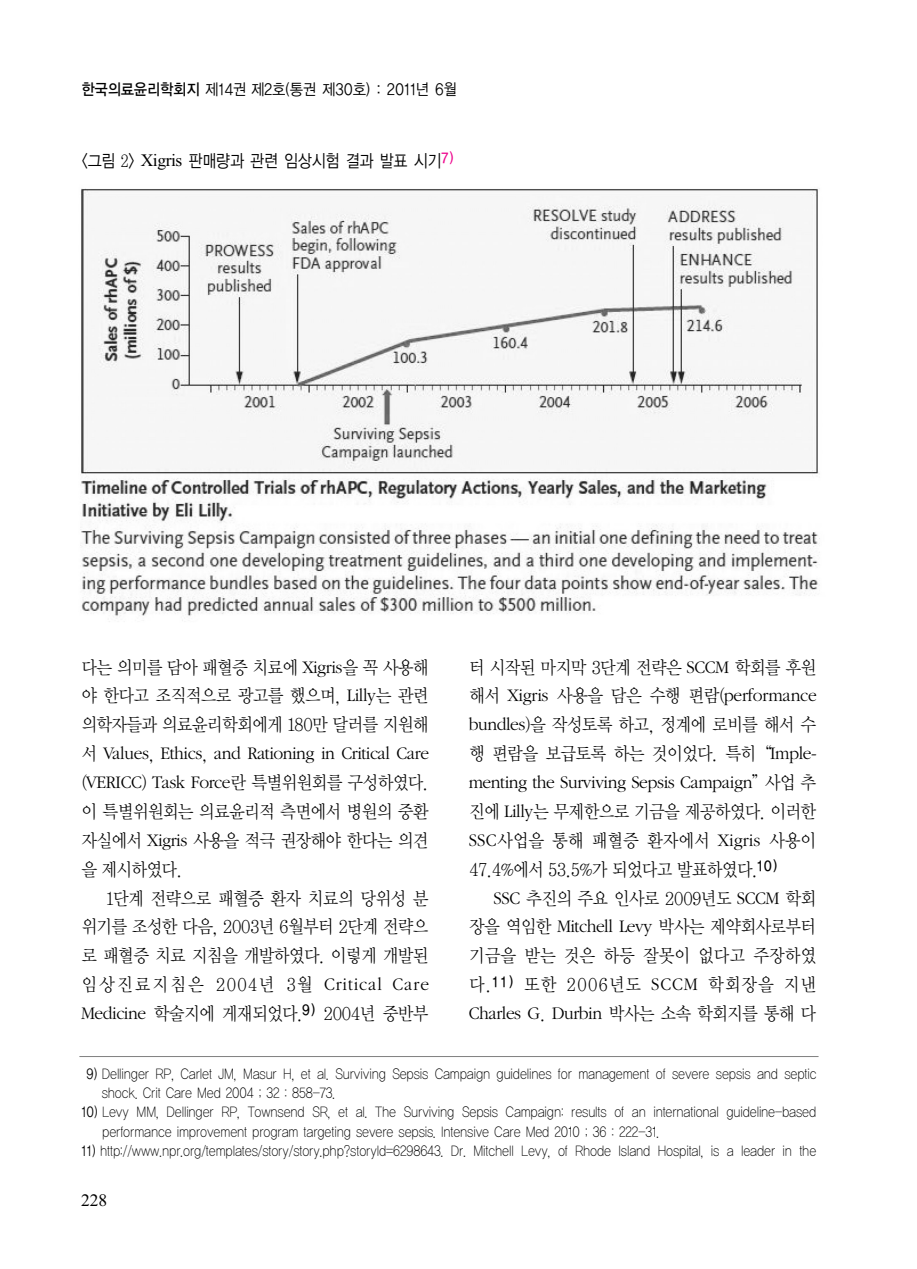
<style>
.page{position:relative;width:917px;height:1269px;background:#fff}
.page>*{position:absolute;margin:0;border:0;box-sizing:border-box;transform-origin:0 0}
.t1{font:18.38px/28.9px "Y Mj O12";letter-spacing:-.09em;color:#000;text-align:justify;scale:.9 1}
.t2{font:300 18.38px "Garamond";letter-spacing:-.025em;color:#000;scale:.95 1}
.t3{font:17.5px "YGO12";letter-spacing:-.07em;color:#000;scale:.85 1}
.t4{font:17.5px "Times New Roman";color:#000}
.t5{font:15.75px "YGO12";letter-spacing:-.07em;color:#000;scale:.9 1}
.t6{font:14px/19.2px "YGO11";letter-spacing:-.07em;color:#000;scale:.85 1}
.s1{font-family:"YGO13"}
.s2{font-family:"Y Mj O12"}
.s3{font-family:"Times New Roman"}
.s4{font-family:"Garamond";font-weight:300}
.s5{font-family:"Y Mj O12";font-weight:400}
.s6{font-family:"YGO12";color:#fff}
.s7{font-family:"YGO12"}
</style>
<div class="page">
<hr style="left:79px;top:1056px;width:740px;height:1px;background:#808080">
<img style="left:80px;top:188px;width:740px;height:434px">
<p class="t5" style="left:81px;top:82px;width:420px"><span class="s1">한국의료윤리학회지</span> 제14권 제2호(통권 제30호) : 2011년 6월</p>
<p class="t3" style="left:81px;top:153px;width:440px">&lt;그림 <span class="s2">2</span>&gt; <span class="s3">Xigris</span> 판매량과 관련 임상시험 결과 발표 시기<sup>7)</sup></p>
<p class="t1" style="left:81px;top:654px;width:388px">다는 의미를 담아 패혈증 치료에 <span class="s4">Xigris</span>을 꼭 사용해 야 한다고 조직적으로 광고를 했으며, <span class="s4">Lilly</span>는 관련 의학자들과 의료윤리학회에게 180만 달러를 지원해</p>
<p class="t2" style="left:81px;top:746px;width:368px"><span class="s5">서</span> Values<span class="s5">,</span> Ethics<span class="s5">,</span> and Rationing in Critical Care</p>
<p class="t1" style="left:81px;top:769px;width:388px">(<span class="s4">VERICC</span>) <span class="s4">Task Force</span>란 특별위원회를 구성하였다. 이 특별위원회는 의료윤리적 측면에서 병원의 중환 자실에서 <span class="s4">Xigris</span> 사용을 적극 권장해야 한다는 의견 을 제시하였다.</p>
<p class="t1" style="left:81px;top:885px;width:388px;text-indent:25px">1단계 전략으로 패혈증 환자 치료의 당위성 분 위기를 조성한 다음, 2003년 6월부터 2단계 전략으 로 패혈증 치료 지침을 개발하였다. 이렇게 개발된 임상진료지침은 2004년 3월 <span class="s4">Critical Care Medicine</span> 학술지에 게재되었다.<sup>9)</sup> 2004년 중반부</p>
<p class="t1" style="left:469px;top:654px;width:388px">터 시작된 마지막 3단계 전략은 <span class="s4">SCCM</span> 학회를 후원</p>
<p class="t2" style="left:469px;top:688px;width:368px"><span class="s5">해서</span> Xigris <span class="s5">사용을 담은 수행 편람(</span>performance</p>
<p class="t1" style="left:469px;top:711px;width:388px"><span class="s4">bundles</span>)을 작성토록 하고, 정계에 로비를 해서 수 행 편람을 보급토록 하는 것이었다. 특히“<span class="s4">Imple-</span></p>
<p class="t2" style="left:469px;top:775px;width:368px">menting the Surviving Sepsis Campaign<span class="s5">”사업 추</span></p>
<p class="t1" style="left:469px;top:798px;width:388px">진에 <span class="s4">Lilly</span>는 무제한으로 기금을 제공하였다. 이러한 <span class="s4">SSC</span>사업을 통해 패혈증 환자에서 <span class="s4">Xigris</span> 사용이 47.4%에서 53.5%가 되었다고 발표하였다.<sup>10)</sup></p>
<p class="t1" style="left:469px;top:885px;width:388px;text-indent:25px"><span class="s4">SSC</span> 추진의 주요 인사로 2009년도 <span class="s4">SCCM</span> 학회 장을 역임한 <span class="s4">Mitchell Levy</span> 박사는 제약회사로부터 기금을 받는 것은 하등 잘못이 없다고 주장하였 다.<sup>11)</sup> 또한 2006년도 <span class="s4">SCCM</span> 학회장을 지낸</p>
<p class="t2" style="left:469px;top:1006px;width:368px">Charles G<span class="s5">.</span> Durbin <span class="s5">박사는 소속 학회지를 통해 다</span></p>
<p class="t6" style="left:101px;top:1065px;width:843px;text-indent:-20px"><span class="s6">1</span><span class="s7">9)</span> Dellinger RP, Carlet JM, Masur H, et al. Surviving Sepsis Campaign guidelines for management of severe sepsis and septic shock. Crit Care Med 2004 ; 32 : 858-73.</p>
<p class="t6" style="left:102px;top:1103px;width:842px;text-indent:-21px"><span class="s7">10)</span> Levy MM, Dellinger RP, Townsend SR, et al. The Surviving Sepsis Campaign: results of an international guideline-based performance improvement program targeting severe sepsis. Intensive Care Med 2010 ; 36 : 222-31.</p>
<p class="t6" style="left:81px;top:1142px;width:867px"><span class="s7">11)</span> http://www.npr.org/templates/story/story.php?storyId=6298643. Dr. Mitchell Levy, of Rhode Island Hospital, is a leader in the</p>
<p class="t4" style="left:81px;top:1193px;width:28px">228</p>
</div>
